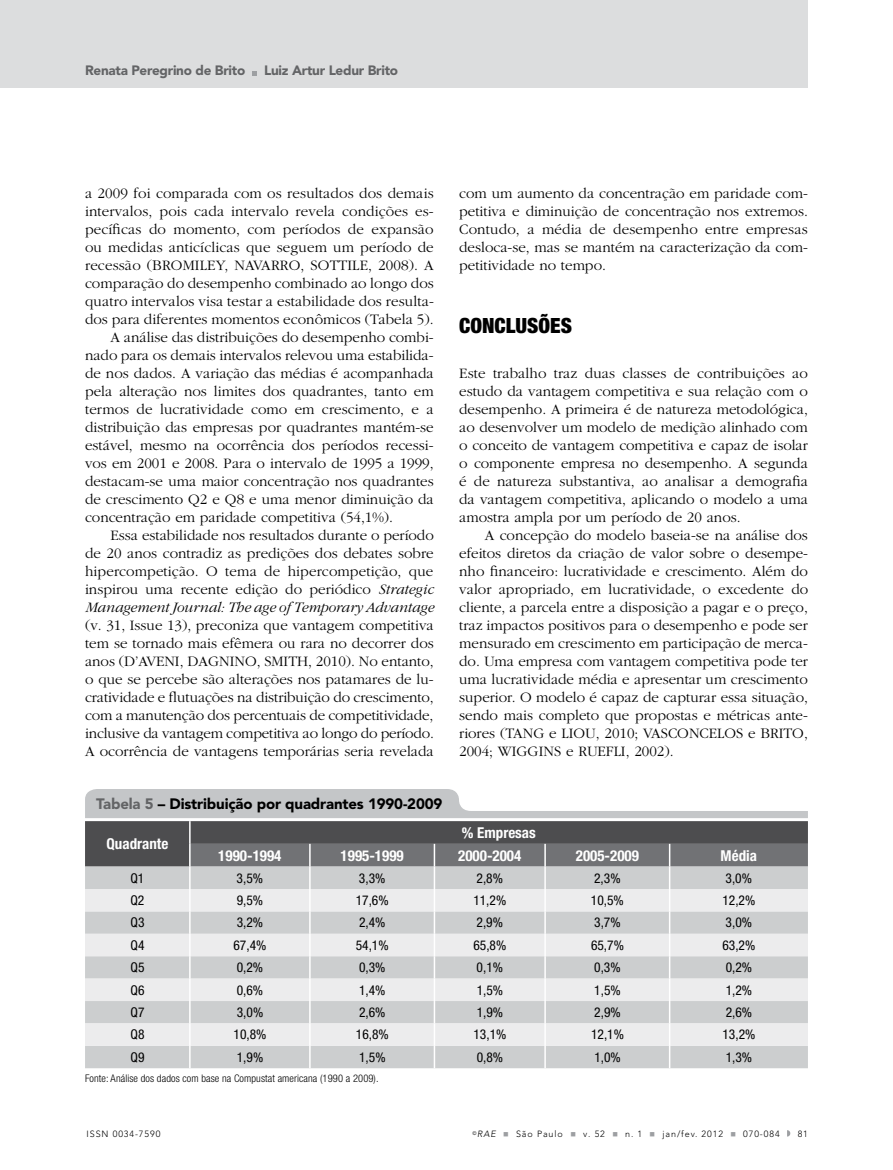
<style>
.page{position:relative;width:893px;height:1170px;background:#fff}
.page>*{position:absolute;margin:0;border:0;box-sizing:border-box;transform-origin:0 0}
.t1{font:900 condensed 21px "Helvetica Neue LT Std";color:#000}
.t2{font:300 15px/18px "Garamond";color:#000;text-align:justify}
.t3{font:700 condensed 15px "Helvetica Neue LT Std";color:#fff}
.t4{font:italic 300 15px "Garamond";letter-spacing:-.005em;color:#000}
.t5{font:900 15px "Avenir";letter-spacing:-.01em;color:#000}
.t6{font:condensed 13.5px "Helvetica Neue LT Std";color:#000}
.t7{font:900 13.5px "Avenir LT Std";letter-spacing:-.02em;color:#636466}
.t8{font:300 condensed 10.5px "Helvetica Neue LT Std";letter-spacing:.01em;color:#000}
.t9{font:300 9px "Avenir LT Std";letter-spacing:.1em;color:#000}
.s1{font-style:italic}
.s2{color:#636466}
.s3{color:#9d9fa2}
</style>
<div class="page">
<div style="left:0;top:0;width:808px;height:87px;background:#dcddde"></div>
<svg style="left:252px;top:71px;width:5px;height:4px"></svg>
<svg style="left:787px;top:1130px;width:3px;height:6px"></svg>
<svg style="left:85px;top:789px;width:723px;height:279px;background:#c6c7c9"></svg>
<p class="t7" style="left:85px;top:62px;width:162px">Renata Peregrino de Brito</p>
<p class="t7" style="left:264px;top:62px;width:136px">Luiz Artur Ledur Brito</p>
<p class="t2" style="left:85px;top:185px;width:350px">a 2009 foi comparada com os resultados dos demais</p>
<p class="t2" style="left:85px;top:203px;width:350px">intervalos, pois cada intervalo revela condições es-</p>
<p class="t2" style="left:85px;top:221px;width:350px">pecíficas do momento, com períodos de expansão</p>
<p class="t2" style="left:85px;top:239px;width:350px">ou medidas anticíclicas que seguem um período de</p>
<p class="t2" style="left:85px;top:257px;width:350px">recessão (BROMILEY, NAVARRO, SOTTILE, 2008). A</p>
<p class="t2" style="left:85px;top:275px;width:350px">comparação do desempenho combinado ao longo dos</p>
<p class="t2" style="left:85px;top:293px;width:350px">quatro intervalos visa testar a estabilidade dos resulta-</p>
<p class="t2" style="left:85px;top:311px;width:350px">dos para diferentes momentos econômicos (Tabela 5).</p>
<p class="t2" style="left:111px;top:329px;width:325px">A análise das distribuições do desempenho combi-</p>
<p class="t2" style="left:85px;top:347px;width:350px">nado para os demais intervalos relevou uma estabilida-</p>
<p class="t2" style="left:85px;top:365px;width:350px">de nos dados. A variação das médias é acompanhada</p>
<p class="t2" style="left:85px;top:383px;width:350px">pela alteração nos limites dos quadrantes, tanto em</p>
<p class="t2" style="left:85px;top:401px;width:350px">termos de lucratividade como em crescimento, e a</p>
<p class="t2" style="left:85px;top:419px;width:350px">distribuição das empresas por quadrantes mantém-se</p>
<p class="t2" style="left:85px;top:437px;width:350px">estável, mesmo na ocorrência dos períodos recessi-</p>
<p class="t2" style="left:85px;top:455px;width:350px">vos em 2001 e 2008. Para o intervalo de 1995 a 1999,</p>
<p class="t2" style="left:85px;top:473px;width:350px">destacam-se uma maior concentração nos quadrantes</p>
<p class="t2" style="left:85px;top:491px;width:350px">de crescimento Q2 e Q8 e uma menor diminuição da</p>
<p class="t2" style="left:85px;top:509px;width:310px">concentração em paridade competitiva (54,1%).</p>
<p class="t2" style="left:111px;top:527px;width:325px">Essa estabilidade nos resultados durante o período</p>
<p class="t2" style="left:85px;top:545px;width:350px">de 20 anos contradiz as predições dos debates sobre</p>
<p class="t2" style="left:85px;top:563px;width:350px">hipercompetição. O tema de hipercompetição, que</p>
<p class="t2" style="left:85px;top:581px;width:350px">inspirou uma recente edição do periódico <span class="s1">Strategic</span></p>
<p class="t4" style="left:85px;top:599px;width:350px">Management Journal: The age of Temporary Advantage</p>
<p class="t2" style="left:85px;top:617px;width:350px">(v. 31, Issue 13), preconiza que vantagem competitiva tem se tornado mais efêmera ou rara no decorrer dos anos (D’AVENI, DAGNINO, SMITH, 2010). No entanto, o que se percebe são alterações nos patamares de lu&shy;cratividade e flutuações na distribuição do crescimento, com a manutenção dos percentuais de competitividade, inclusive da vantagem competitiva ao longo do período.<br>A ocorrência de vantagens temporárias seria revelada</p>
<p class="t5" style="left:96px;top:794px;width:348px"><span class="s2">Tabela 5</span> – Distribuição por quadrantes 1990-2009</p>
<p class="t2" style="left:459px;top:185px;width:350px">com um aumento da concentração em paridade com&shy;petitiva e diminuição de concentração nos extremos.<br>Contudo, a média de desempenho entre empresas desloca-se, mas se mantém na caracterização da com&shy;petitividade no tempo.</p>
<h1 class="t1" style="left:459px;top:313px;width:114px">CONCLUSÕES</h1>
<p class="t2" style="left:459px;top:365px;width:350px">Este trabalho traz duas classes de contribuições ao estudo da vantagem competitiva e sua relação com o desempenho. A primeira é de natureza metodológica, ao desenvolver um modelo de medição alinhado com o conceito de vantagem competitiva e capaz de isolar o componente empresa no desempenho. A segunda é de natureza substantiva, ao analisar a demografia da vantagem competitiva, aplicando o modelo a uma amostra ampla por um período de 20 anos.</p>
<p class="t2" style="left:459px;top:527px;width:350px;text-indent:26px">A concepção do modelo baseia-se na análise dos efeitos diretos da criação de valor sobre o desempe&shy;nho financeiro: lucratividade e crescimento. Além do valor apropriado, em lucratividade, o excedente do cliente, a parcela entre a disposição a pagar e o preço, traz impactos positivos para o desempenho e pode ser mensurado em crescimento em participação de merca&shy;do. Uma empresa com vantagem competitiva pode ter uma lucratividade média e apresentar um crescimento superior. O modelo é capaz de capturar essa situação, sendo mais completo que propostas e métricas ante&shy;riores (TANG e LIOU, 2010; VASCONCELOS e BRITO, 2004; WIGGINS e RUEFLI, 2002).</p>
<p class="t3" style="left:107px;top:834px;width:63px">Quadrante</p>
<p class="t3" style="left:462px;top:823px;width:75px">% Empresas</p>
<p class="t3" style="left:218px;top:846px;width:65px">1990-1994</p>
<p class="t3" style="left:341px;top:846px;width:65px">1995-1999</p>
<p class="t3" style="left:458px;top:846px;width:65px">2000-2004</p>
<p class="t3" style="left:576px;top:846px;width:65px">2005-2009</p>
<p class="t3" style="left:721px;top:846px;width:38px">Média</p>
<p class="t6" style="left:130px;top:870px;width:15px">Q1</p>
<p class="t6" style="left:237px;top:870px;width:28px">3,5%</p>
<p class="t6" style="left:359px;top:870px;width:28px">3,3%</p>
<p class="t6" style="left:477px;top:870px;width:28px">2,8%</p>
<p class="t6" style="left:594px;top:870px;width:28px">2,3%</p>
<p class="t6" style="left:726px;top:870px;width:28px">3,0%</p>
<p class="t6" style="left:130px;top:892px;width:15px">Q2</p>
<p class="t6" style="left:237px;top:892px;width:28px">9,5%</p>
<p class="t6" style="left:356px;top:892px;width:34px">17,6%</p>
<p class="t6" style="left:473px;top:892px;width:34px">11,2%</p>
<p class="t6" style="left:591px;top:892px;width:34px">10,5%</p>
<p class="t6" style="left:722px;top:892px;width:34px">12,2%</p>
<p class="t6" style="left:130px;top:914px;width:15px">Q3</p>
<p class="t6" style="left:237px;top:914px;width:28px">3,2%</p>
<p class="t6" style="left:359px;top:914px;width:28px">2,4%</p>
<p class="t6" style="left:477px;top:914px;width:28px">2,9%</p>
<p class="t6" style="left:594px;top:914px;width:28px">3,7%</p>
<p class="t6" style="left:726px;top:914px;width:28px">3,0%</p>
<p class="t6" style="left:131px;top:937px;width:15px">Q4</p>
<p class="t6" style="left:233px;top:937px;width:34px">67,4%</p>
<p class="t6" style="left:356px;top:937px;width:34px">54,1%</p>
<p class="t6" style="left:473px;top:937px;width:34px">65,8%</p>
<p class="t6" style="left:591px;top:937px;width:34px">65,7%</p>
<p class="t6" style="left:722px;top:937px;width:34px">63,2%</p>
<p class="t6" style="left:131px;top:959px;width:15px">Q5</p>
<p class="t6" style="left:237px;top:959px;width:28px">0,2%</p>
<p class="t6" style="left:359px;top:959px;width:28px">0,3%</p>
<p class="t6" style="left:477px;top:959px;width:28px">0,1%</p>
<p class="t6" style="left:594px;top:959px;width:28px">0,3%</p>
<p class="t6" style="left:726px;top:959px;width:28px">0,2%</p>
<p class="t6" style="left:131px;top:981px;width:15px">Q6</p>
<p class="t6" style="left:237px;top:981px;width:28px">0,6%</p>
<p class="t6" style="left:359px;top:981px;width:28px">1,4%</p>
<p class="t6" style="left:477px;top:981px;width:28px">1,5%</p>
<p class="t6" style="left:594px;top:981px;width:28px">1,5%</p>
<p class="t6" style="left:726px;top:981px;width:28px">1,2%</p>
<p class="t6" style="left:131px;top:1004px;width:15px">Q7</p>
<p class="t6" style="left:237px;top:1004px;width:28px">3,0%</p>
<p class="t6" style="left:359px;top:1004px;width:28px">2,6%</p>
<p class="t6" style="left:477px;top:1004px;width:28px">1,9%</p>
<p class="t6" style="left:594px;top:1004px;width:28px">2,9%</p>
<p class="t6" style="left:726px;top:1004px;width:28px">2,6%</p>
<p class="t6" style="left:131px;top:1026px;width:15px">Q8</p>
<p class="t6" style="left:234px;top:1026px;width:34px">10,8%</p>
<p class="t6" style="left:356px;top:1026px;width:34px">16,8%</p>
<p class="t6" style="left:473px;top:1026px;width:34px">13,1%</p>
<p class="t6" style="left:591px;top:1026px;width:34px">12,1%</p>
<p class="t6" style="left:722px;top:1026px;width:34px">13,2%</p>
<p class="t6" style="left:131px;top:1049px;width:15px">Q9</p>
<p class="t6" style="left:237px;top:1049px;width:28px">1,9%</p>
<p class="t6" style="left:359px;top:1049px;width:28px">1,5%</p>
<p class="t6" style="left:477px;top:1049px;width:28px">0,8%</p>
<p class="t6" style="left:594px;top:1049px;width:28px">1,0%</p>
<p class="t6" style="left:726px;top:1049px;width:28px">1,3%</p>
<p class="t8" style="left:85px;top:1071px;width:295px">Fonte: Análise dos dados com base na Compustat americana (1990 a 2009).</p>
<p class="t9" style="left:87px;top:1128px;width:75px">ISSN 0034-7590</p>
<p class="t9" style="left:472px;top:1128px;width:309px"><sup>©</sup><span class="s1">RAE</span> <span class="s3">■</span> São Paulo <span class="s3">■</span> v. 52 <span class="s3">■</span> n. 1 <span class="s3">■</span> jan/fev. 2012 <span class="s3">■</span> 070-084</p>
<p class="t9" style="left:798px;top:1128px;width:12px">81</p>
</div>
